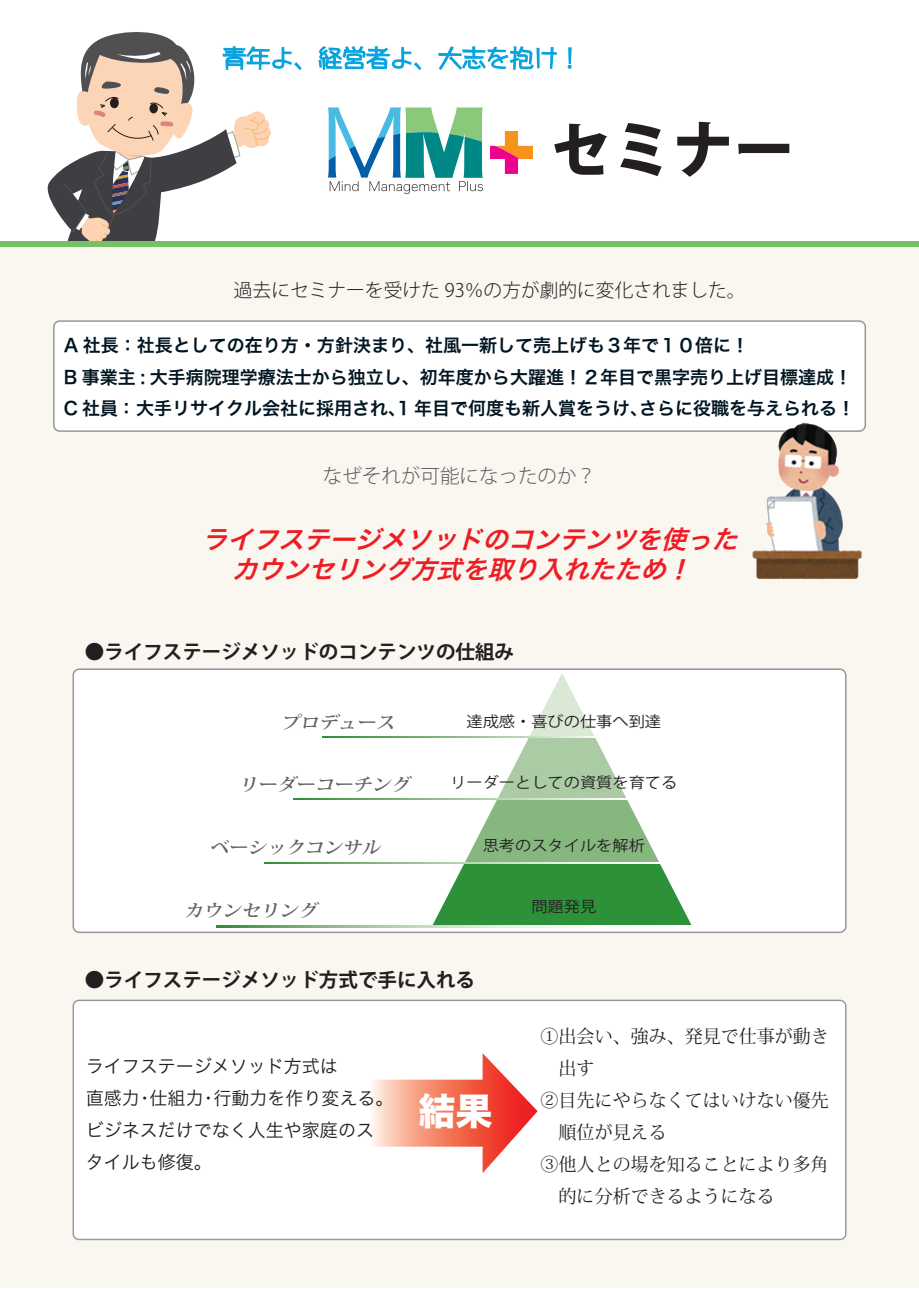
<style>
.page{position:relative;width:919px;height:1289px;background:#fff}
.page>*{position:absolute;margin:0;border:0;box-sizing:border-box;transform-origin:0 0}
.t1{font:800 61.05px "Koz Go Pro";color:#231f20}
.t2{font:37.05px "Hira Kaku Std W8";color:#fff}
.t3{font:italic 25.5px/30px "Hira Kaku Pro N W6";color:#ee1d23}
.t4{font:700 19.5px "Koz Go Pro";color:#231f20}
.t5{font:300 19.5px "Koz Go Pro";color:#5c5c5f}
.t6{font:300 18.75px "Koz Go Pro";color:#231f20}
.t7{font:18.3px/32px "Koz Min Pro";color:#231f20}
.t8{font:18.3px/32px "Hira Kaku Pro N W3";color:#231f20}
.t9{font:18px/31.5px "Hira Kaku Pro W6";color:#001522}
.t10{font:italic 700 17.55px "Koz Min Pr 6 N";color:#636366;scale:1.08 1}
.t11{font:15px "Koz Go Pro";color:#231f20;scale:1.08 1}
</style>
<div class="page">
<div style="left:1px;top:245px;width:917px;height:1043px;background:#faf7f1"></div>
<div style="left:73px;top:669px;width:772px;height:263px;background:#fff;border-radius:6px"></div>
<div style="left:73px;top:668px;width:773px;height:265px;border:2px solid #95979a;border-radius:6px"></div>
<div style="left:73px;top:1000px;width:772px;height:239px;background:#fff;border-radius:6px"></div>
<div style="left:73px;top:999px;width:773px;height:241px;border:1px solid #95979a;border-radius:6px"></div>
<svg style="left:432px;top:673px;width:260px;height:252px"></svg>
<div style="left:54px;top:321px;width:811px;height:110px;background:#fff;border-radius:6px"></div>
<div style="left:53px;top:320px;width:813px;height:112px;border:2px solid #95979a;border-radius:6px"></div>
<div style="left:0;top:241px;width:918px;height:5px;background:#74c264"></div>
<svg style="left:322px;top:736px;width:274px;height:1px"></svg>
<svg style="left:293px;top:798px;width:334px;height:1px"></svg>
<svg style="left:264px;top:862px;width:396px;height:1px"></svg>
<svg style="left:216px;top:925px;width:354px;height:2px"></svg>
<img style="left:751px;top:422px;width:110px;height:157px">
<svg style="left:42px;top:32px;width:261px;height:215px"></svg>
<svg style="left:567px;top:47px;width:5px;height:22px"></svg>
<svg style="left:372px;top:1053px;width:165px;height:120px"></svg>
<svg style="left:317px;top:46px;width:240px;height:201px"></svg>
<h1 class="t1" style="left:550px;top:110px;width:246px">セミナー</h1>
<p class="t6" style="left:234px;top:278px;width:513px">過去にセミナーを受けた 93％の方が劇的に変化されました。</p>
<p class="t9" style="left:64px;top:329px;width:793px">A 社長：社長としての在り方・方針決まり、社風一新して売上げも３年で１０倍に！<br>B 事業主 : 大手病院理学療法士から独立し、初年度から大躍進！２年目で黒字売り上げ目標達成！<br>C 社員：大手リサイクル会社に採用され、1 年目で何度も新人賞をうけ、さらに役職を与えられる！</p>
<p class="t5" style="left:323px;top:463px;width:274px">なぜそれが可能になったのか？</p>
<h3 class="t3" style="left:232px;top:523px;width:519px;text-indent:-30px">ライフステージメソッドのコンテンツを使ったカウンセリング方式を取り入れたため！</h3>
<p class="t4" style="left:85px;top:639px;width:430px">●ライフステージメソッドのコンテンツの仕組み</p>
<p class="t10" style="left:281px;top:712px;width:112px">プロデュース</p>
<p class="t11" style="left:466px;top:711px;width:182px">達成感・喜びの仕事へ到達</p>
<p class="t10" style="left:239px;top:774px;width:165px">リーダーコーチング</p>
<p class="t11" style="left:450px;top:772px;width:212px">リーダーとしての資質を育てる</p>
<p class="t10" style="left:210px;top:837px;width:165px">ベーシックコンサル</p>
<p class="t11" style="left:482px;top:836px;width:152px">思考のスタイルを解析</p>
<p class="t10" style="left:184px;top:900px;width:130px">カウンセリング</p>
<p class="t11" style="left:531px;top:897px;width:62px">問題発見</p>
<p class="t4" style="left:85px;top:967px;width:391px">●ライフステージメソッド方式で手に入れる</p>
<p class="t8" style="left:86px;top:1048px;width:309px">ライフステージメソッド方式は<br>直感力・仕組力・行動力を作り変える。ビジネスだけでなく人生や家庭のスタイルも修復。</p>
<h2 class="t2" style="left:418px;top:1090px;width:76px">結果</h2>
<p class="t7" style="left:540px;top:1019px;width:289px">①出会い、強み、発見で仕事が動き　出す<br>②目先にやらなくてはいけない優先　順位が見える<br>③他人との場を知ることにより多角　的に分析できるようになる</p>
</div>
